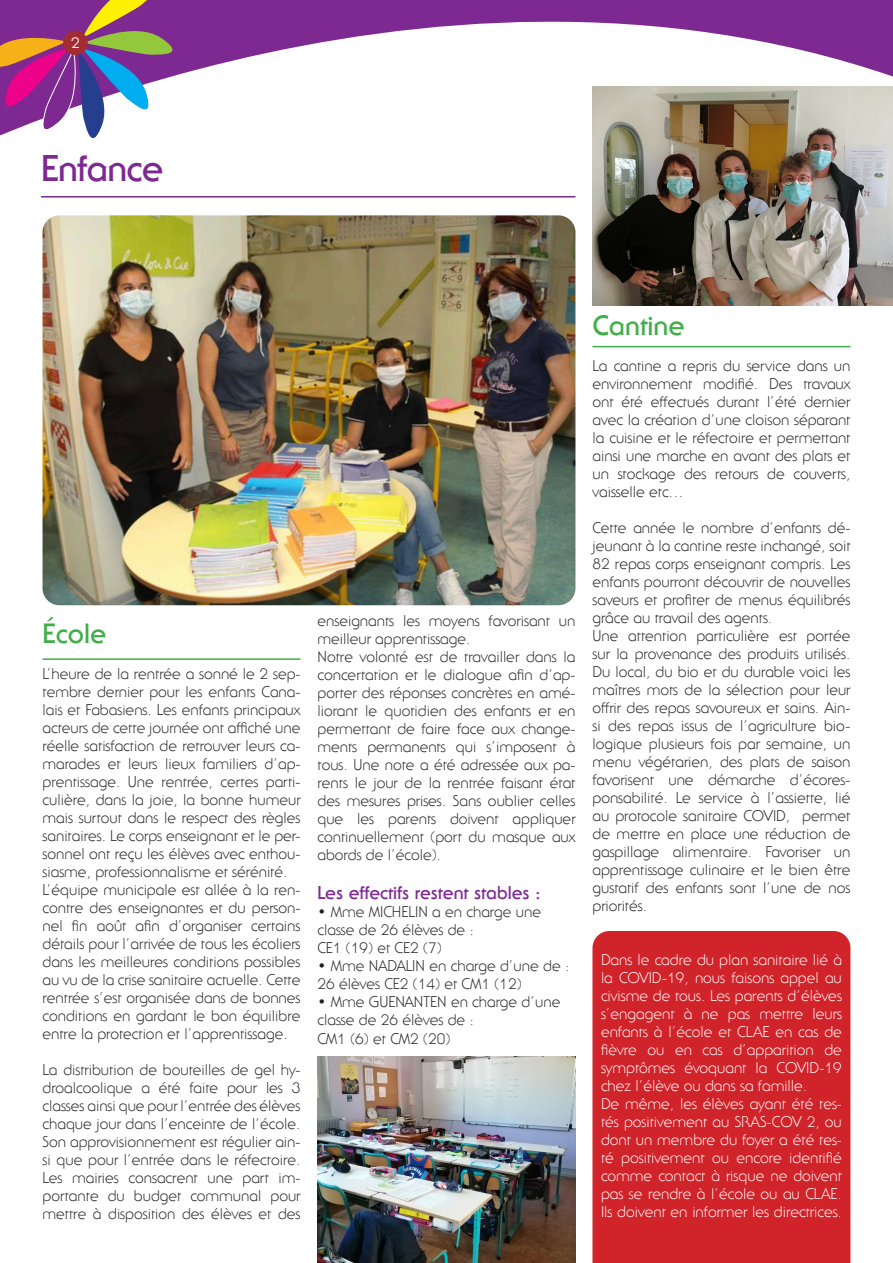
<style>
.page{position:relative;width:893px;height:1263px;background:#fff}
.page>*{position:absolute;margin:0;border:0;box-sizing:border-box;transform-origin:0 0}
.t1{font:700 36px "Serif Gothic IT Cby BT";letter-spacing:-.02em;color:#7d2991}
.t2{font:700 27px "Serif Gothic IT Cby BT";color:#40ae49}
.t3{font:700 18px "Serif Gothic IT Cby BT";color:#7d2991}
.t4{font:300 15px/18px "Serif Gothic IT Cby BT";color:#231f20;text-align:justify}
.t5{font:300 15px/18px "Serif Gothic IT Cby BT";color:#fff;text-align:justify}
.t6{font:15px "Serif Gothic IT Cby BT";color:#fff}
</style>
<div class="page">
<div style="left:592px;top:931px;width:258px;height:332px;background:#d1232a"></div>
<svg style="left:188px;top:0;width:705px;height:87px"></svg>
<svg style="left:0;top:0;width:188px;height:139px"></svg>
<svg style="left:882px;top:0;width:11px;height:77px"></svg>
<hr style="left:41px;top:196px;width:534px;height:1px;background:#7d2991">
<img style="left:43px;top:215px;width:532px;height:390px">
<img style="left:317px;top:1056px;width:258px;height:207px">
<img style="left:592px;top:87px;width:301px;height:219px">
<hr style="left:43px;top:658px;width:257px;height:2px;background:#40ae49">
<hr style="left:592px;top:346px;width:258px;height:1px;background:#40ae49">
<p class="t6" style="left:71px;top:34px;width:11px">2</p>
<p class="t1" style="left:41px;top:146px;width:124px">Enfance</p>
<p class="t2" style="left:43px;top:616px;width:65px">École</p>
<p class="t4" style="left:43px;top:664px;width:259px">L’heure de la rentrée a sonné le 2 sep&shy;tembre dernier pour les enfants Cana&shy;lais et Fabasiens. Les enfants principaux acteurs de cette journée ont affiché une réelle satisfaction de retrouver leurs ca&shy;marades et leurs lieux familiers d’ap&shy;prentissage. Une rentrée, certes parti&shy;culière, dans la joie, la bonne humeur mais surtout dans le respect des règles sanitaires. Le corps enseignant et le per&shy;sonnel ont reçu les élèves avec enthou&shy;siasme, professionnalisme et sérénité.</p>
<p class="t4" style="left:43px;top:880px;width:259px">L’équipe municipale est allée à la ren&shy;contre des enseignantes et du person&shy;nel fin août afin d’organiser certains détails pour l’arrivée de tous les écoliers dans les meilleures conditions possibles au vu de la crise sanitaire actuelle. Cette rentrée s’est organisée dans de bonnes conditions en gardant le bon équilibre entre la protection et l’apprentissage.</p>
<p class="t4" style="left:43px;top:1060px;width:259px">La distribution de bouteilles de gel hy&shy;droalcoolique a été faite pour les 3 classes ainsi que pour l’entrée des élèves chaque jour dans l’enceinte de l’école.<br>Son approvisionnement est régulier ain&shy;si que pour l’entrée dans le réfectoire.<br>Les mairies consacrent une part im&shy;portante du budget communal pour mettre à disposition des élèves et des</p>
<p class="t4" style="left:317px;top:611px;width:259px">enseignants les moyens favorisant un meilleur apprentissage.</p>
<p class="t4" style="left:317px;top:647px;width:259px">Notre volonté est de travailler dans la concertation et le dialogue afin d’ap&shy;porter des réponses concrètes en amé&shy;liorant le quotidien des enfants et en permettant de faire face aux change&shy;ments permanents qui s’imposent à tous. Une note a été adressée aux pa&shy;rents le jour de la rentrée faisant état des mesures prises. Sans oublier celles que les parents doivent appliquer continuellement (port du masque aux abords de l’école).</p>
<p class="t3" style="left:317px;top:882px;width:225px">Les effectifs restent stables :</p>
<p class="t4" style="left:317px;top:903px;width:225px">• Mme MICHELIN a en charge une classe de 26 élèves de :</p>
<p class="t4" style="left:317px;top:939px;width:126px">CE1 (19) et CE2 (7)</p>
<p class="t4" style="left:317px;top:957px;width:254px">• Mme NADALIN en charge d’une de :<br>26 élèves CE2 (14) et CM1 (12)</p>
<p class="t4" style="left:317px;top:993px;width:244px">• Mme GUENANTEN en charge d’une classe de 26 élèves de :</p>
<p class="t4" style="left:317px;top:1029px;width:134px">CM1 (6) et CM2 (20)</p>
<p class="t2" style="left:592px;top:309px;width:94px">Cantine</p>
<p class="t4" style="left:592px;top:356px;width:259px">La cantine a repris du service dans un environnement modifié. Des travaux ont été effectués durant l’été dernier avec la création d’une cloison séparant la cuisine et le réfectoire et permettant ainsi une marche en avant des plats et un stockage des retours de couverts, vaisselle etc…</p>
<p class="t4" style="left:592px;top:518px;width:259px">Cette année le nombre d’enfants dé&shy;jeunant à la cantine reste inchangé, soit 82 repas corps enseignant compris. Les enfants pourront découvrir de nouvelles saveurs et profiter de menus équilibrés grâce au travail des agents.</p>
<p class="t4" style="left:592px;top:626px;width:259px">Une attention particulière est portée sur la provenance des produits utilisés.<br>Du local, du bio et du durable voici les maîtres mots de la sélection pour leur offrir des repas savoureux et sains. Ain&shy;si des repas issus de l’agriculture bio&shy;logique plusieurs fois par semaine, un menu végétarien, des plats de saison favorisent une démarche d’écores&shy;ponsabilité. Le service à l’assiette, lié au protocole sanitaire COVID, permet de mettre en place une réduction de gaspillage alimentaire. Favoriser un apprentissage culinaire et le bien être gustatif des enfants sont l’une de nos priorités.</p>
<p class="t5" style="left:601px;top:950px;width:242px">Dans le cadre du plan sanitaire lié à la COVID-19, nous faisons appel au civisme de tous. Les parents d’élèves s’engagent à ne pas mettre leurs enfants à l’école et CLAE en cas de fièvre ou en cas d’apparition de symptômes évoquant la COVID-19 chez l’élève ou dans sa famille.</p>
<p class="t5" style="left:601px;top:1094px;width:242px">De même, les élèves ayant été tes&shy;tés positivement au SRAS-COV 2, ou dont un membre du foyer a été tes&shy;té positivement ou encore identifié comme contact à risque ne doivent pas se rendre à l’école ou au CLAE.<br>Ils doivent en informer les directrices.</p>
</div>
